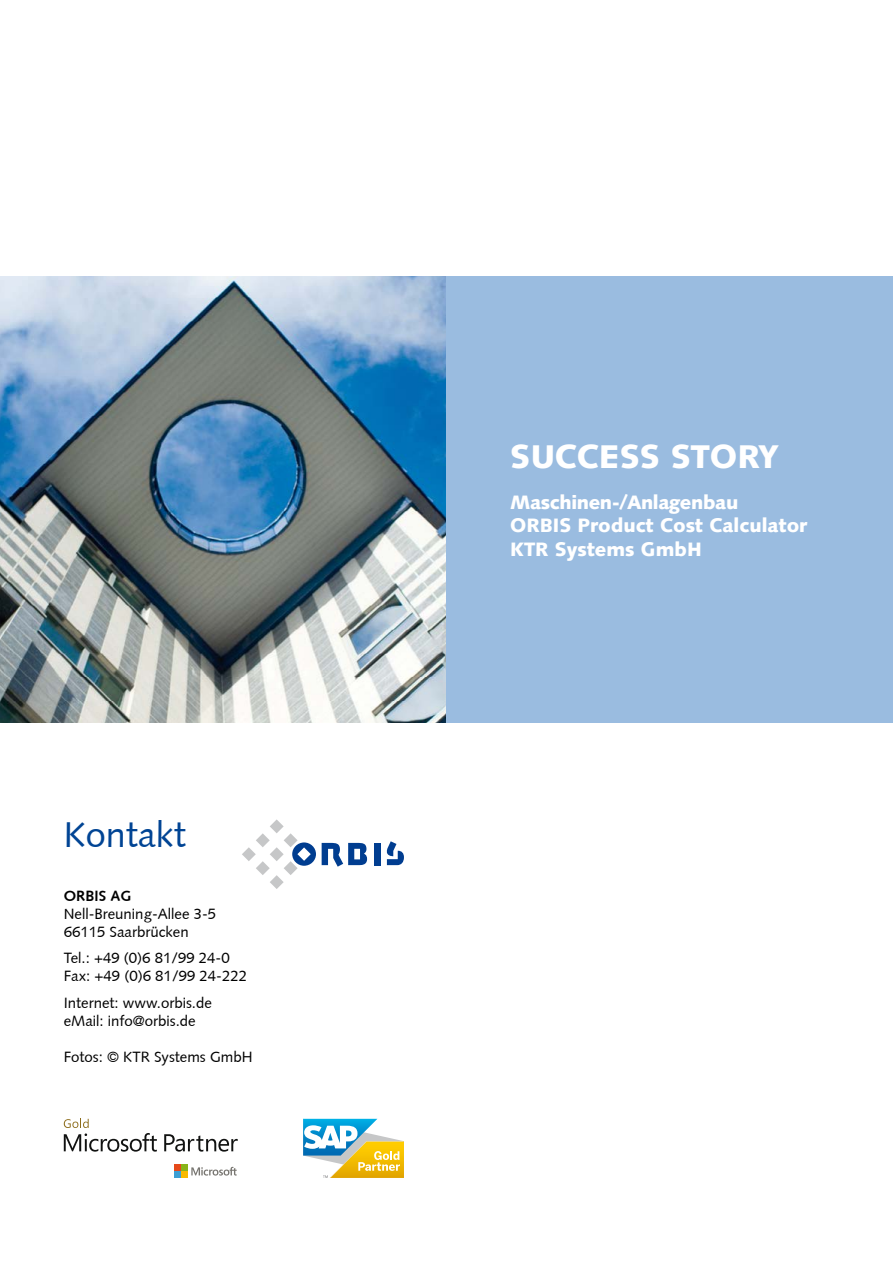
<style>
.page{position:relative;width:893px;height:1263px;background:#fff}
.page>*{position:absolute;margin:0;border:0;box-sizing:border-box;transform-origin:0 0}
.t1{font:36px "Syntax";color:#004494}
.t2{font:900 33px "Syntax";color:#fff}
.t3{font:900 19.5px/23.4px "Syntax";color:#fff}
.t4{font:15px/18px "Syntax";color:#000}
.t5{font:700 15px "Syntax";color:#000}
</style>
<div class="page">
<img style="left:0;top:276px;width:446px;height:447px">
<div style="left:374px;top:843px;width:6px;height:22px;background:#003d90"></div>
<svg style="left:322px;top:843px;width:45px;height:24px"></svg>
<svg style="left:242px;top:819px;width:74px;height:70px"></svg>
<svg style="left:386px;top:841px;width:18px;height:24px"></svg>
<div style="left:446px;top:276px;width:447px;height:447px;background:#9abce0"></div>
<svg style="left:164px;top:1134px;width:74px;height:17px"></svg>
<svg style="left:174px;top:1165px;width:63px;height:13px"></svg>
<svg style="left:64px;top:1119px;width:93px;height:32px"></svg>
<svg style="left:303px;top:1119px;width:101px;height:59px"></svg>
<h1 class="t1" style="left:64px;top:813px;width:124px">Kontakt</h1>
<p class="t5" style="left:64px;top:887px;width:69px">ORBIS AG</p>
<p class="t4" style="left:64px;top:904px;width:154px">Nell-Breuning-Allee 3-5<br>66115 Saarbrücken</p>
<p class="t4" style="left:64px;top:949px;width:185px">Tel.: +49 (0)6 81/99 24-0<br>Fax: +49 (0)6 81/99 24-222</p>
<p class="t4" style="left:64px;top:993px;width:150px">Internet: www.orbis.de eMail: info@orbis.de</p>
<p class="t4" style="left:64px;top:1047px;width:190px">Fotos: © KTR Systems GmbH</p>
<h2 class="t2" style="left:510px;top:437px;width:269px">SUCCESS STORY</h2>
<h3 class="t3" style="left:510px;top:490px;width:298px">Maschinen-/Anlagenbau<br>ORBIS Product Cost Calculator<br>KTR Systems GmbH</h3>
</div>
